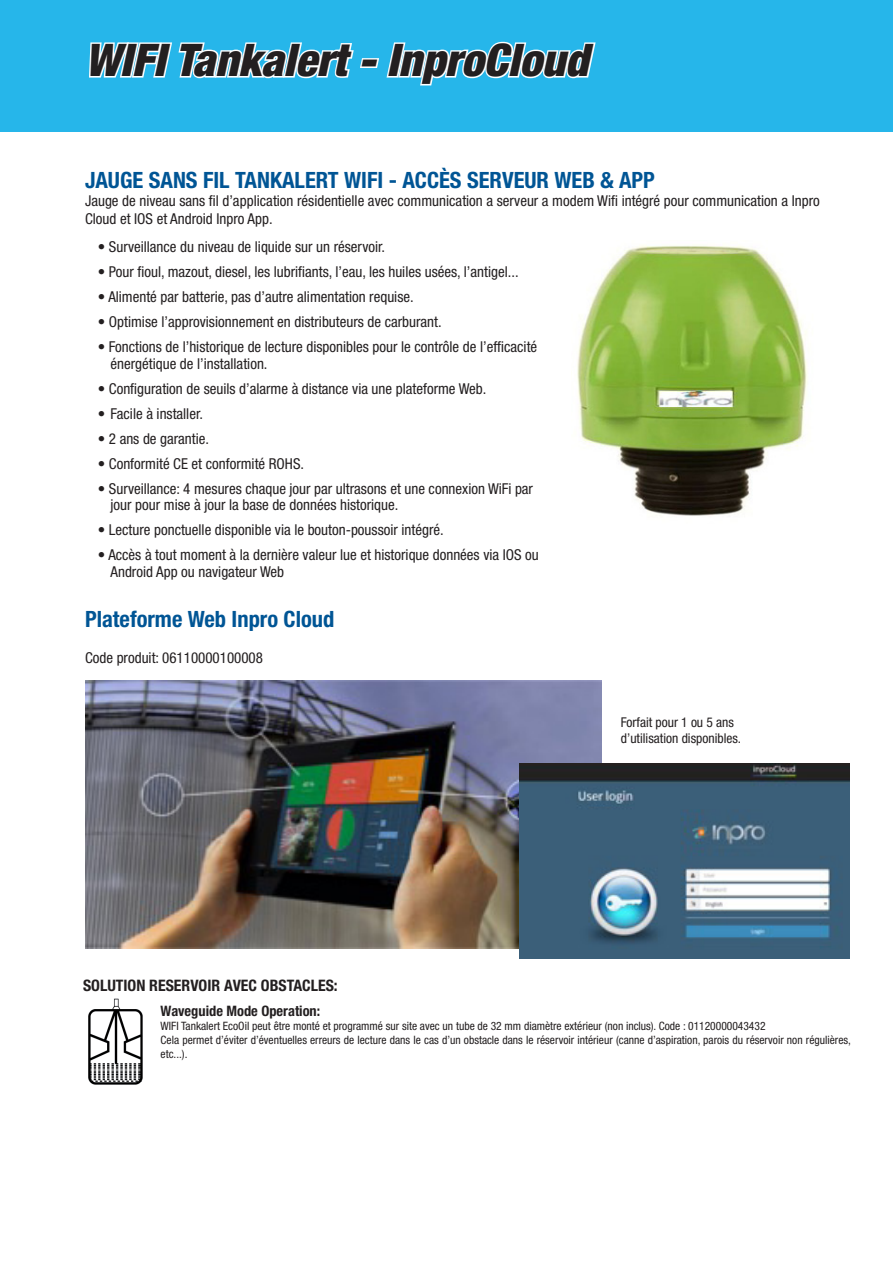
<style>
.page{position:relative;width:893px;height:1263px;background:#fff}
.page>*{position:absolute;margin:0;border:0;box-sizing:border-box;transform-origin:0 0}
.t1{font:italic 900 condensed 45px "Helvetica Neue";color:#231f20}
.t2{font:700 condensed 22.5px "Helvetica Neue";color:#005595}
.t3{font:700 condensed 15.9px "Helvetica Neue";color:#231f20}
.t4{font:condensed 15px/16.5px "Helvetica Neue";color:#231f20}
.t5{font:700 condensed 14.4px "Helvetica Neue";color:#231f20}
.t6{font:condensed 13.5px/16.2px "Helvetica Neue";color:#231f20}
.t7{font:condensed 11.55px/13.8px "Helvetica Neue";color:#231f20}
</style>
<div class="page">
<div style="left:0;top:0;width:893px;height:132px;background:#26b6ea"></div>
<svg style="left:89px;top:41px;width:507px;height:45px"></svg>
<img style="left:577px;top:245px;width:231px;height:271px">
<img style="left:88px;top:998px;width:55px;height:87px">
<img style="left:85px;top:681px;width:517px;height:268px">
<img style="left:519px;top:764px;width:331px;height:195px">
<p class="t1" style="left:85px;top:32px;width:505px">WIFI Tankalert - InproCloud</p>
<p class="t2" style="left:85px;top:166px;width:571px">JAUGE SANS FIL TANKALERT WIFI - ACCÈS SERVEUR WEB &amp; APP</p>
<p class="t4" style="left:85px;top:191px;width:736px;line-height:18px">Jauge de niveau sans fil d’application résidentielle avec communication a serveur a modem Wifi intégré pour communication a Inpro<br>Cloud et IOS et Android Inpro App.</p>
<p class="t4" style="left:98px;top:238px;width:289px">• Surveillance du niveau de liquide sur un réservoir.</p>
<p class="t4" style="left:98px;top:263px;width:422px">• Pour fioul, mazout, diesel, les lubrifiants, l’eau, les huiles usées, l’antigel...</p>
<p class="t4" style="left:98px;top:288px;width:317px">• Alimenté par batterie, pas d’autre alimentation requise.</p>
<p class="t4" style="left:98px;top:313px;width:345px">• Optimise l’approvisionnement en distributeurs de carburant.</p>
<p class="t4" style="left:111px;top:338px;width:428px;text-indent:-13px">• Fonctions de l’historique de lecture disponibles pour le contrôle de l’efficacité énergétique de l’installation.</p>
<p class="t4" style="left:98px;top:380px;width:390px">• Configuration de seuils d’alarme à distance via une plateforme Web.</p>
<p class="t4" style="left:98px;top:405px;width:107px">• Facile à installer.</p>
<p class="t4" style="left:98px;top:430px;width:113px">• 2 ans de garantie.</p>
<p class="t4" style="left:98px;top:455px;width:208px">• Conformité CE et conformité ROHS.</p>
<p class="t4" style="left:111px;top:480px;width:424px;text-indent:-13px">• Surveillance: 4 mesures chaque jour par ultrasons et une connexion WiFi par jour pour mise à jour la base de données historique.</p>
<p class="t4" style="left:98px;top:521px;width:347px">• Lecture ponctuelle disponible via le bouton-poussoir intégré.</p>
<p class="t4" style="left:111px;top:546px;width:430px;text-indent:-13px">• Accès à tout moment à la dernière valeur lue et historique données via IOS ou<br>Android App ou navigateur Web</p>
<p class="t2" style="left:85px;top:605px;width:251px">Plateforme Web Inpro Cloud</p>
<p class="t4" style="left:85px;top:649px;width:179px">Code produit: 06110000100008</p>
<p class="t6" style="left:621px;top:714px;width:122px">Forfait pour 1 ou 5 ans d’utilisation disponibles.</p>
<p class="t3" style="left:83px;top:976px;width:256px">SOLUTION RESERVOIR AVEC OBSTACLES:</p>
<p class="t5" style="left:161px;top:1002px;width:161px">Waveguide Mode Operation:</p>
<p class="t7" style="left:161px;top:1019px;width:606px">WIFI Tankalert EcoOil peut être monté et programmé sur site avec un tube de 32 mm diamètre extérieur (non inclus). Code : 01120000043432</p>
<p class="t7" style="left:161px;top:1033px;width:692px">Cela permet d’éviter d’éventuelles erreurs de lecture dans le cas d’un obstacle dans le réservoir intérieur (canne d’aspiration, parois du réservoir non régulières, etc...).</p>
</div>
